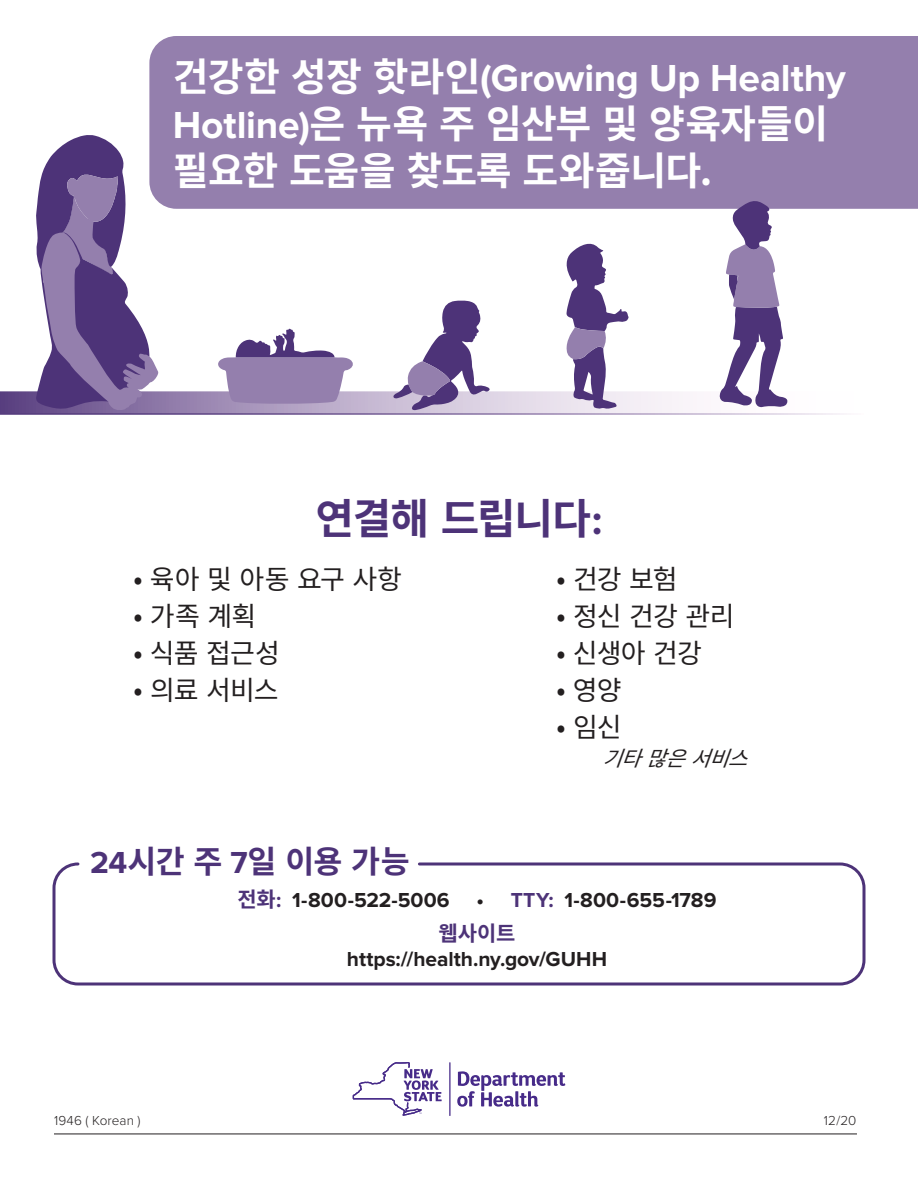
<style>
.page{position:relative;width:918px;height:1188px;background:#fff}
.page>*{position:absolute;margin:0;border:0;box-sizing:border-box;transform-origin:0 0}
.t1{font:700 42px "Noto Sans CJ Kkr";letter-spacing:-.025em;color:#4d3378}
.t2{font:700 39px/46.8px "Noto Sans CJ Kkr";letter-spacing:-.015em;color:#fff}
.t3{font:700 31.5px "Noto Sans CJ Kkr";color:#4d3378}
.t4{font:27px "Noto Sans CJ Kkr";letter-spacing:-.035em;color:#231f20}
.t5{font:700 21px "Proxima Nova";color:#231f20}
.t6{font:italic 21px "Noto Sans CJ Kkr";color:#231f20}
.t7{font:700 21px "Noto Sans CJ Kkr";color:#4d3378}
.t8{font:300 13.5px "Proxima Nova";letter-spacing:.01em;color:#231f20}
.s1{font-family:"Proxima Nova"}
.s2{font-family:"Noto Sans CJ Kkr";color:#4d3378}
.s3{color:#4d3378}
</style>
<div class="page">
<div style="left:52px;top:862px;width:814px;height:124px;border:3px solid #4d3378;border-radius:24px"></div>
<div style="left:149px;top:36px;width:769px;height:173px;background:#947fad"></div>
<svg style="left:0;top:135px;width:864px;height:280px"></svg>
<hr style="left:54px;top:1134px;width:803px;height:1px;background:#231f20">
<svg style="left:457px;top:1071px;width:108px;height:36px"></svg>
<hr style="left:449px;top:1062px;width:2px;height:54px;background:#472b89">
<svg style="left:353px;top:1062px;width:89px;height:54px"></svg>
<p class="t2" style="left:173px;top:54px;width:675px">건강한 성장 핫라인<span class="s1">(Growing Up Healthy<br>Hotline)</span>은 뉴욕 주 임산부 및 양육자들이 필요한 도움을 찾도록 도와줍니다.</p>
<p class="t1" style="left:316px;top:495px;width:288px">연결해 드립니다<span class="s1">:</span></p>
<p class="t4" style="left:134px;top:564px;width:270px">• 육아 및 아동 요구 사항</p>
<p class="t4" style="left:134px;top:601px;width:124px">• 가족 계획</p>
<p class="t4" style="left:134px;top:638px;width:148px">• 식품 접근성</p>
<p class="t4" style="left:134px;top:675px;width:147px">• 의료 서비스</p>
<p class="t4" style="left:556px;top:564px;width:123px">• 건강 보험</p>
<p class="t4" style="left:556px;top:601px;width:180px">• 정신 건강 관리</p>
<p class="t4" style="left:556px;top:638px;width:147px">• 신생아 건강</p>
<p class="t4" style="left:556px;top:675px;width:67px">• 영양</p>
<p class="t4" style="left:556px;top:712px;width:67px">• 임신</p>
<p class="t6" style="left:602px;top:747px;width:168px">기타많은서비스</p>
<p class="t3" style="left:90px;top:843px;width:321px"><span class="s1">24</span>시간 주 <span class="s1">7</span>일 이용 가능</p>
<p class="t5" style="left:238px;top:888px;width:214px"><span class="s2">전화</span><span class="s3">:</span> 1-800-522-5006</p>
<p class="t5" style="left:477px;top:888px;width:241px">• <span class="s3">TTY:</span> 1-800-655-1789</p>
<p class="t7" style="left:438px;top:922px;width:78px">웹사이트</p>
<p class="t5" style="left:347px;top:947px;width:262px">https://health.ny.gov/GUHH</p>
<p class="t8" style="left:54px;top:1113px;width:88px">1946 ( Korean )</p>
<p class="t8" style="left:824px;top:1112px;width:34px">12/20</p>
<p class="t8" style="left:74px;top:1112px;width:9px">2</p>
</div>
